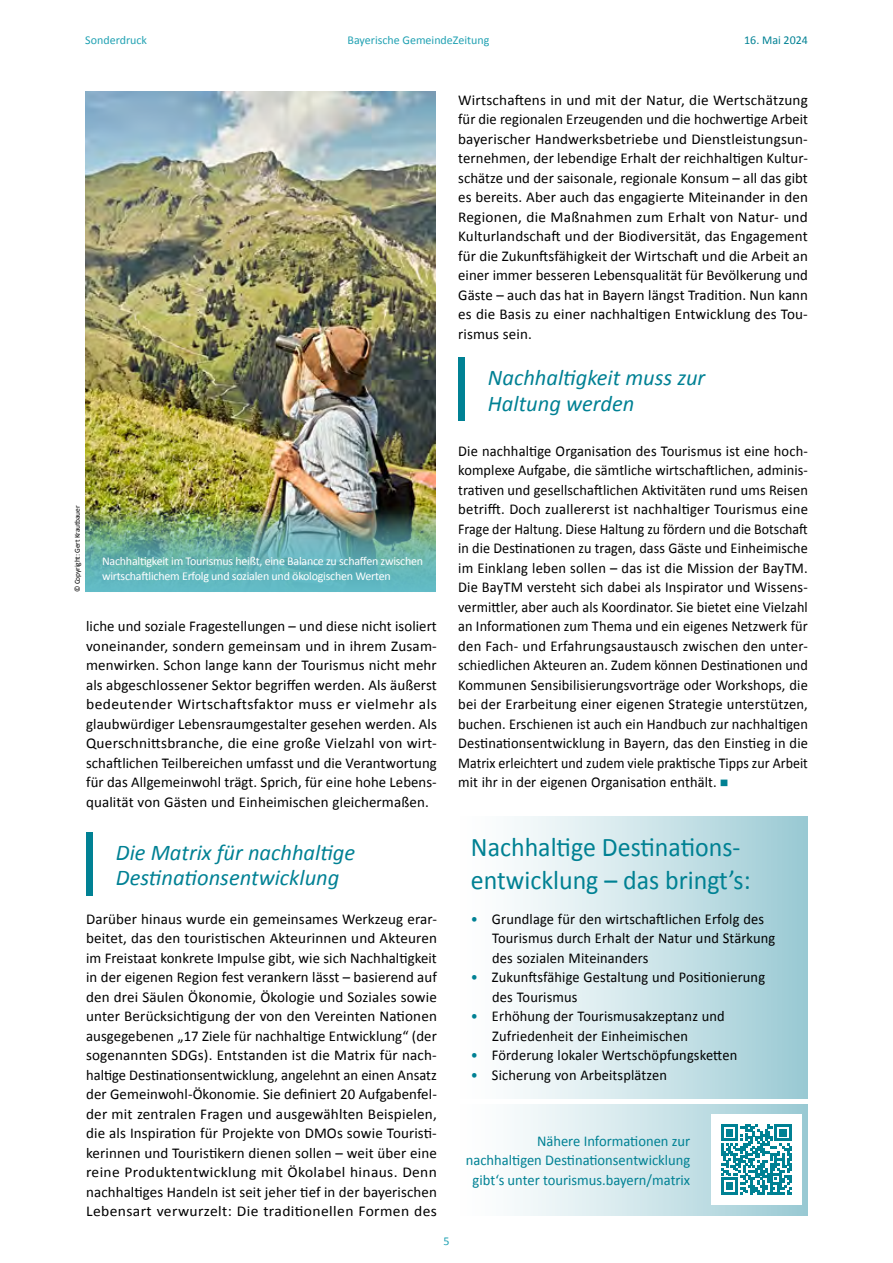
<style>
.page{position:relative;width:893px;height:1263px;background:#fff}
.page>*{position:absolute;margin:0;border:0;box-sizing:border-box;transform-origin:0 0}
.t1{font:27px/33px "Calibri";color:#008193;scale:.96 1}
.t2{font:italic 22.5px/25.5px "Calibri";color:#008194}
.t3{font:15px/19.5px "Calibri";letter-spacing:.01em;color:#000;text-align:justify}
.t4{font:15px/19.5px "Calibri";letter-spacing:.01em;color:#000;scale:.96 1}
.t5{font:15px/19.5px "Calibri";color:#008194;text-align:right}
.t6{font:12px/15px "Calibri";letter-spacing:-.02em;color:#fff}
.t7{font:12px "Calibri";color:#22a2b3}
.t8{font:12px "Calibri";color:#008194}
.t9{font:7.5px "Calibri";letter-spacing:-.02em;color:#000}
.s1{color:#008193}
.s2{color:#008194}
</style>
<div class="page">
<div style="left:458px;top:816px;width:350px;height:283px;background:linear-gradient(to right,#fff,#9dcbd5)"></div>
<div style="left:458px;top:1105px;width:350px;height:111px;background:linear-gradient(to right,#fff,#9dcbd5)"></div>
<div style="left:711px;top:1114px;width:90px;height:90px;background:#fff"></div>
<svg style="left:721px;top:1124px;width:71px;height:71px"></svg>
<div style="left:86px;top:832px;width:6px;height:64px;background:#008194"></div>
<img style="left:85px;top:91px;width:351px;height:415px">
<img style="left:85px;top:506px;width:351px;height:86px">
<div style="left:458px;top:358px;width:7px;height:63px;background:#008194"></div>
<p class="t7" style="left:85px;top:31px;width:64px">Sonderdruck</p>
<p class="t7" style="left:348px;top:31px;width:143px">Bayerische GemeindeZeitung</p>
<p class="t8" style="left:744px;top:31px;width:65px">16. Mai 2024</p>
<p class="t9" style="left:72px;top:592px;width:88px;rotate:-90deg">© Copyright: Gert Krautbauer</p>
<p class="t6" style="left:102px;top:553px;width:323px">Nachhaltigkeit im Tourismus heißt, eine Balance zu schaffen zwischen wirtschaftlichem Erfolg und sozialen und ökologischen Werten</p>
<p class="t3" style="left:86px;top:616px;width:352px">liche und soziale Fragestellungen – und diese nicht isoliert voneinander, sondern gemeinsam und in ihrem Zusam&shy;menwirken. Schon lange kann der Tourismus nicht mehr als abgeschlossener Sektor begriffen werden. Als äußerst bedeutender Wirtschaftsfaktor muss er vielmehr als glaubwürdiger Lebensraumgestalter gesehen werden. Als Querschnittsbranche, die eine große Vielzahl von wirt&shy;schaftlichen Teilbereichen umfasst und die Verantwortung für das Allgemeinwohl trägt. Sprich, für eine hohe Lebens&shy;qualität von Gästen und Einheimischen gleichermaßen.</p>
<h2 class="t2" style="left:116px;top:838px;width:241px">Die Matrix für nachhaltige<br>Destinationsentwicklung</h2>
<p class="t3" style="left:86px;top:908px;width:352px">Darüber hinaus wurde ein gemeinsames Werkzeug erar&shy;beitet, das den touristischen Akteurinnen und Akteuren im Freistaat konkrete Impulse gibt, wie sich Nachhaltigkeit in der eigenen Region fest verankern lässt – basierend auf den drei Säulen Ökonomie, Ökologie und Soziales sowie unter Berücksichtigung der von den Vereinten Nationen ausgegebenen „17 Ziele für nachhaltige Entwicklung“ (der sogenannten SDGs). Entstanden ist die Matrix für nach&shy;haltige Destinationsentwicklung, angelehnt an einen Ansatz der Gemeinwohl-Ökonomie. Sie definiert 20 Aufgabenfel&shy;der mit zentralen Fragen und ausgewählten Beispielen, die als Inspiration für Projekte von DMOs sowie Touristi&shy;kerinnen und Touristikern dienen sollen – weit über eine reine Produktentwicklung mit Ökolabel hinaus. Denn nachhaltiges Handeln ist seit jeher tief in der bayerischen Lebensart verwurzelt: Die traditionellen Formen des</p>
<p class="t7" style="left:443px;top:1233px;width:8px">5</p>
<p class="t3" style="left:458px;top:89px;width:351px">Wirtschaftens in und mit der Natur, die Wertschätzung für die regionalen Erzeugenden und die hochwertige Arbeit bayerischer Handwerksbetriebe und Dienstleistungsun&shy;ternehmen, der lebendige Erhalt der reichhaltigen Kultur&shy;schätze und der saisonale, regionale Konsum – all das gibt es bereits. Aber auch das engagierte Miteinander in den Regionen, die Maßnahmen zum Erhalt von Natur- und Kulturlandschaft und der Biodiversität, das Engagement für die Zukunftsfähigkeit der Wirtschaft und die Arbeit an einer immer besseren Lebensqualität für Bevölkerung und Gäste – auch das hat in Bayern längst Tradition. Nun kann es die Basis zu einer nachhaltigen Entwicklung des Tou&shy;rismus sein.</p>
<h2 class="t2" style="left:488px;top:364px;width:219px">Nachhaltigkeit muss zur<br>Haltung werden</h2>
<p class="t3" style="left:458px;top:440px;width:351px">Die nachhaltige Organisation des Tourismus ist eine hoch&shy;komplexe Aufgabe, die sämtliche wirtschaftlichen, adminis&shy;trativen und gesellschaftlichen Aktivitäten rund ums Reisen betrifft. Doch zuallererst ist nachhaltiger Tourismus eine Frage der Haltung. Diese Haltung zu fördern und die Botschaft in die Destinationen zu tragen, dass Gäste und Einheimische im Einklang leben sollen – das ist die Mission der BayTM.<br>Die BayTM versteht sich dabei als Inspirator und Wissens&shy;vermittler, aber auch als Koordinator. Sie bietet eine Vielzahl an Informationen zum Thema und ein eigenes Netzwerk für den Fach- und Erfahrungsaustausch zwischen den unter&shy;schiedlichen Akteuren an. Zudem können Destinationen und Kommunen Sensibilisierungsvorträge oder Workshops, die bei der Erarbeitung einer eigenen Strategie unterstützen, buchen. Erschienen ist auch ein Handbuch zur nachhaltigen Destinationsentwicklung in Bayern, das den Einstieg in die Matrix erleichtert und zudem viele praktische Tipps zur Arbeit mit ihr in der eigenen Organisation enthält. <span class="s1">■</span></p>
<h1 class="t1" style="left:471px;top:830px;width:293px">Nachhaltige Destinations&shy;entwicklung – das bringt’s:</h1>
<p class="t4" style="left:492px;top:908px;width:296px;text-indent:-21px"><span class="s2">•</span> Grundlage für den wirtschaftlichen Erfolg des<br>Tourismus durch Erhalt der Natur und Stärkung des sozialen Miteinanders</p>
<p class="t4" style="left:492px;top:967px;width:286px;text-indent:-21px"><span class="s2">•</span> Zukunftsfähige Gestaltung und Positionierung des Tourismus</p>
<p class="t4" style="left:492px;top:1006px;width:244px;text-indent:-21px"><span class="s2">•</span> Erhöhung der Tourismusakzeptanz und<br>Zufriedenheit der Einheimischen</p>
<p class="t4" style="left:471px;top:1045px;width:279px"><span class="s2">•</span> Förderung lokaler Wertschöpfungsketten</p>
<p class="t4" style="left:471px;top:1064px;width:206px"><span class="s2">•</span> Sicherung von Arbeitsplätzen</p>
<p class="t5" style="left:466px;top:1130px;width:226px">Nähere Informationen zur nachhaltigen Destinationsentwicklung gibt‘s unter tourismus.bayern/matrix</p>
</div>
